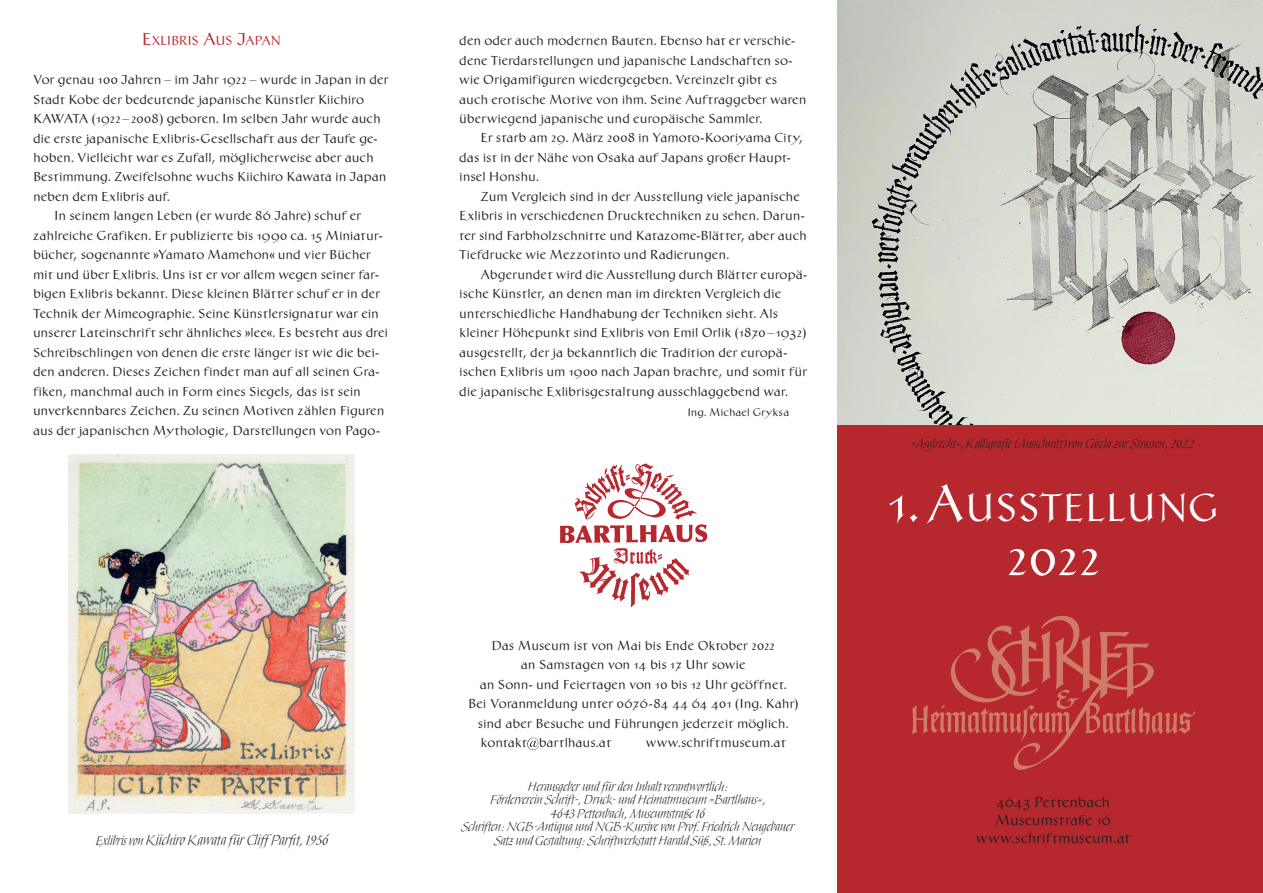
<style>
.page{position:relative;width:1263px;height:893px;background:#fff}
.page>*{position:absolute;margin:0;border:0;box-sizing:border-box;transform-origin:0 0}
.t1{font:54px "NGB Antiqua";color:#fff}
.t2{font:40.5px "NGB Antiqua";color:#fff}
.t3{font:15px/18px "NGB Antiqua";letter-spacing:-.01em;color:#231f20;text-align:center}
.t4{font:13.5px/19.5px "NGB Antiqua";letter-spacing:-.01em;color:#231f20}
.t5{font:13.5px "Neugebauer Kursiv";letter-spacing:.005em;color:#231f20}
.t6{font:13.5px "NGB Antiqua";letter-spacing:-.025em;color:#b7282e}
.t7{font:12px/13.5px "Neugebauer Kursiv";letter-spacing:.005em;color:#231f20;text-align:center}
.t8{font:11.25px "NGB Antiqua";color:#231f20}
.s1{font-size:18px}
.s2{font-size:12px}
.s3{font-size:54px}
</style>
<div class="page">
<img style="left:837px;top:0;width:426px;height:425px">
<svg style="left:527px;top:738px;width:12px;height:12px"></svg>
<div style="left:837px;top:425px;width:426px;height:468px;background:#b7282e"></div>
<img style="left:912px;top:615px;width:283px;height:155px">
<img style="left:559px;top:463px;width:149px;height:144px">
<img style="left:69px;top:455px;width:285px;height:358px">
<p class="t6" style="left:142px;top:35px;width:141px"><span class="s1">E</span>XLIBRIS <span class="s1">A</span>US <span class="s1">J</span>APAN</p>
<p class="t4" style="left:33px;top:71px;width:357px">Vor genau 100 Jahren – im Jahr 1922 – wurde in Japan in der</p>
<p class="t4" style="left:33px;top:90px;width:333px">Stadt Kobe der bedeutende japanische Künstler Kiichiro</p>
<p class="t4" style="left:33px;top:110px;width:349px">KAWATA (1922 –2008) geboren. Im selben Jahr wurde auch</p>
<p class="t4" style="left:33px;top:129px;width:346px">die erste japanische Exlibris-Gesellschaft aus der Taufe ge-</p>
<p class="t4" style="left:33px;top:149px;width:342px">hoben. Vielleicht war es Zufall, möglicherweise aber auch</p>
<p class="t4" style="left:33px;top:168px;width:355px">Bestimmung. Zweifelsohne wuchs Kiichiro Kawata in Japan</p>
<p class="t4" style="left:33px;top:188px;width:139px">neben dem Exlibris auf.</p>
<p class="t4" style="left:54px;top:207px;width:308px">In seinem langen Leben (er wurde 86 Jahre) schuf er</p>
<p class="t4" style="left:33px;top:227px;width:351px">zahlreiche Grafiken. Er publizierte bis 1990 ca. 15 Miniatur-</p>
<p class="t4" style="left:33px;top:246px;width:339px">bücher, sogenannte »Yamato Mamehon« und vier Bücher</p>
<p class="t4" style="left:33px;top:266px;width:348px">mit und über Exlibris. Uns ist er vor allem wegen seiner far-</p>
<p class="t4" style="left:33px;top:285px;width:349px">bigen Exlibris bekannt. Diese kleinen Blätter schuf er in der</p>
<p class="t4" style="left:33px;top:305px;width:348px">Technik der Mimeographie. Seine Künstlersignatur war ein</p>
<p class="t4" style="left:33px;top:324px;width:357px">unserer Lateinschrift sehr ähnliches »lee«. Es besteht aus drei</p>
<p class="t4" style="left:33px;top:344px;width:348px">Schreibschlingen von denen die erste länger ist wie die bei-</p>
<p class="t4" style="left:33px;top:363px;width:348px">den anderen. Dieses Zeichen findet man auf all seinen Gra-</p>
<p class="t4" style="left:33px;top:383px;width:330px">fiken, manchmal auch in Form eines Siegels, das ist sein</p>
<p class="t4" style="left:33px;top:402px;width:353px">unverkennbares Zeichen. Zu seinen Motiven zählen Figuren</p>
<p class="t4" style="left:33px;top:422px;width:349px">aus der japanischen Mythologie, Darstellungen von Pago-</p>
<p class="t4" style="left:459px;top:32px;width:349px">den oder auch modernen Bauten. Ebenso hat er verschie&shy;dene Tierdarstellungen und japanische Landschaften so&shy;wie Origamifiguren wiedergegeben. Vereinzelt gibt es auch erotische Motive von ihm. Seine Auftraggeber waren überwiegend japanische und europäische Sammler.</p>
<p class="t4" style="left:459px;top:129px;width:346px;text-indent:21px">Er starb am 29. März 2008 in Yamoto-Kooriyama City, das ist in der Nähe von Osaka auf Japans großer Haupt&shy;insel Honshu.</p>
<p class="t4" style="left:459px;top:188px;width:349px;text-indent:21px">Zum Vergleich sind in der Ausstellung viele japanische Exlibris in verschiedenen Drucktechniken zu sehen. Darun&shy;ter sind Farbholzschnitte und Katazome-Blätter, aber auch Tiefdrucke wie Mezzotinto und Radierungen.</p>
<p class="t4" style="left:459px;top:266px;width:349px;text-indent:21px">Abgerundet wird die Ausstellung durch Blätter europä&shy;ische Künstler, an denen man im direkten Vergleich die unterschiedliche Handhabung der Techniken sieht. Als kleiner Höhepunkt sind Exlibris von Emil Orlik (1870– 1932) ausgestellt, der ja bekanntlich die Tradition der europä&shy;ischen Exlibris um 1900 nach Japan brachte, und somit für die japanische Exlibrisgestaltung ausschlaggebend war.</p>
<p class="t8" style="left:687px;top:407px;width:104px">Ing. Michael Gryksa</p>
<p class="t5" style="left:96px;top:832px;width:234px"><span class="s2">Exlibris von</span> Kiichiro Kawata für Cliff Parfit, 1956</p>
<p class="t4" style="left:491px;top:636px;width:285px">Das Museum ist von Mai bis Ende Oktober 2022</p>
<p class="t4" style="left:521px;top:656px;width:226px">an Samstagen von 14 bis 17 Uhr sowie</p>
<p class="t4" style="left:480px;top:675px;width:309px">an Sonn- und Feiertagen von 10 bis 12 Uhr geöffnet.</p>
<p class="t4" style="left:468px;top:695px;width:332px">Bei Voranmeldung unter 0676-84 44 64 401 (Ing. Kahr)</p>
<p class="t4" style="left:478px;top:714px;width:312px">sind aber Besuche und Führungen jederzeit möglich.</p>
<p class="t4" style="left:480px;top:734px;width:132px">kontakt bartlhaus.at</p>
<p class="t4" style="left:646px;top:734px;width:142px">www.schriftmuseum.at</p>
<p class="t7" style="left:462px;top:780px;width:333px">Herausgeber und für den Inhalt verantwortlich:<br>Förderverein Schrift-, Druck- und Heimatmuseum »Bartlhaus«,<br>4643 Pettenbach, Museumstraße 16<br>Schriften: NGB-Antiqua und NGB-Kursive von Prof. Friedrich Neugebauer Satz und Gestaltung: Schriftwerkstatt Harald Süß, St. Marien</p>
<p class="t7" style="left:911px;top:437px;width:284px">»Asylrecht«, Kalligrafie (Ausschnitt)von Gisela zur Strassen, 2022</p>
<h2 class="t2" style="left:888px;top:491px;width:328px"><span class="s3">1.</span><span class="s3">A</span>USSTELLUNG</h2>
<h1 class="t1" style="left:1007px;top:534px;width:96px">2022</h1>
<p class="t3" style="left:976px;top:794px;width:156px">4643 Pettenbach<br>Museumstraße 16 www.schriftmuseum.at</p>
</div>
